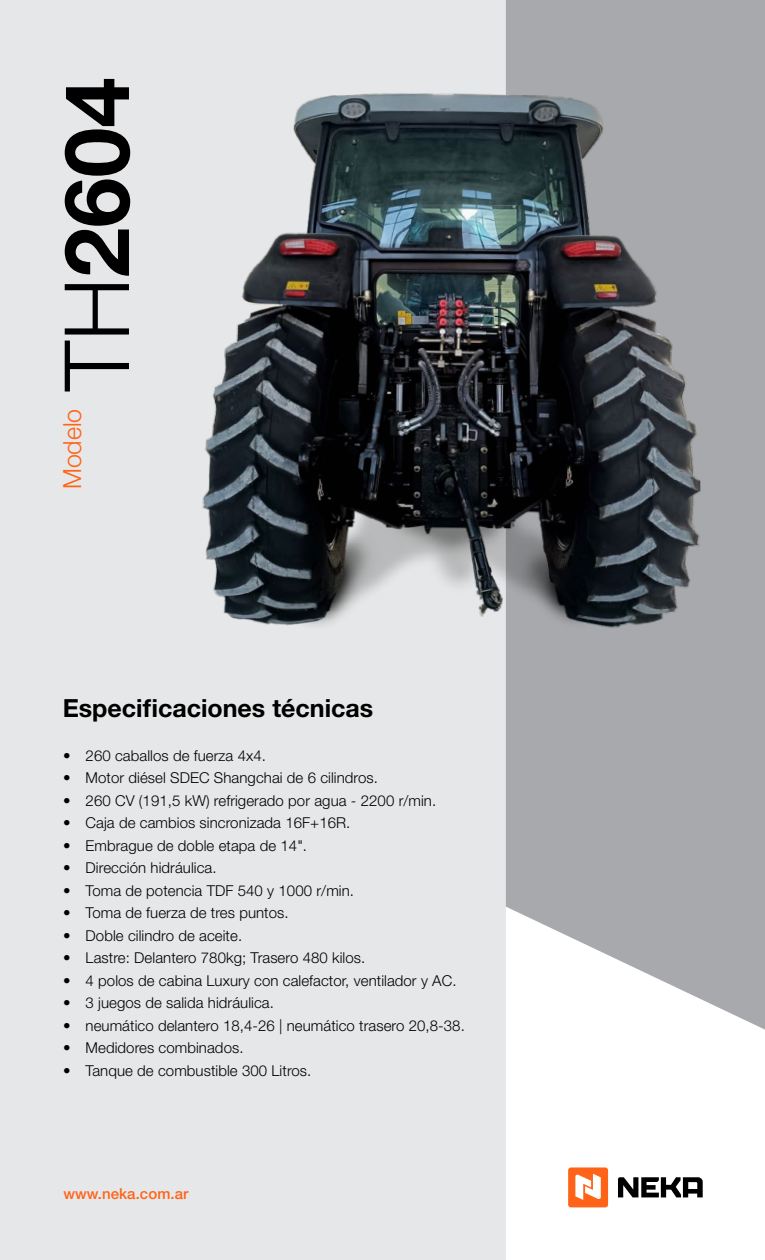
<style>
.page{position:relative;width:765px;height:1260px;background:#fff}
.page>*{position:absolute;margin:0;border:0;box-sizing:border-box;transform-origin:0 0}
.t1{font:700 90px "Helvetica Neue LT Std";color:#000}
.t2{font:700 25px "Helvetica Neue LT Std";color:#000}
.t3{font:300 25px "Helvetica Neue LT Std";color:#ff6317}
.t4{font:300 15px "Helvetica Neue LT Std";letter-spacing:.005em;color:#000}
.t5{font:500 15px "Helvetica Neue LT Std";letter-spacing:.005em;color:#ff6317}
.s1{font-weight:300}
</style>
<div class="page">
<svg style="left:506px;top:0;width:259px;height:1030px;fill:#a7a9ac"></svg>
<div style="left:0;top:0;width:506px;height:1260px;background:#e6e7e8"></div>
<svg style="left:568px;top:1167px;width:40px;height:40px"></svg>
<svg style="left:618px;top:1177px;width:85px;height:20px"></svg>
<img style="left:86px;top:18px;width:679px;height:675px">
<h1 class="t1" style="left:41px;top:391px;width:315px;rotate:-90deg"><span class="s1">TH</span>2604</h1>
<h2 class="t3" style="left:57px;top:489px;width:82px;rotate:-90deg">Modelo</h2>
<h2 class="t2" style="left:63px;top:692px;width:312px">Especificaciones técnicas</h2>
<p class="t4" style="left:63px;top:746px;width:204px">• 260 caballos de fuerza 4x4.</p>
<p class="t4" style="left:63px;top:769px;width:316px">• Motor diésel SDEC Shangchai de 6 cilindros.</p>
<p class="t4" style="left:63px;top:791px;width:375px">• 260 CV (191,5 kW) refrigerado por agua - 2200 r/min.</p>
<p class="t4" style="left:63px;top:814px;width:289px">• Caja de cambios sincronizada 16F+16R.</p>
<p class="t4" style="left:63px;top:836px;width:246px">• Embrague de doble etapa de 14".</p>
<p class="t4" style="left:63px;top:859px;width:155px">• Dirección hidráulica.</p>
<p class="t4" style="left:63px;top:881px;width:292px">• Toma de potencia TDF 540 y 1000 r/min.</p>
<p class="t4" style="left:63px;top:904px;width:227px">• Toma de fuerza de tres puntos.</p>
<p class="t4" style="left:63px;top:926px;width:181px">• Doble cilindro de aceite.</p>
<p class="t4" style="left:63px;top:949px;width:304px">• Lastre: Delantero 780kg; Trasero 480 kilos.</p>
<p class="t4" style="left:63px;top:971px;width:395px">• 4 polos de cabina Luxury con calefactor, ventilador y AC.</p>
<p class="t4" style="left:63px;top:994px;width:212px">• 3 juegos de salida hidráulica.</p>
<p class="t4" style="left:63px;top:1016px;width:403px">• neumático delantero 18,4-26 | neumático trasero 20,8-38.</p>
<p class="t4" style="left:63px;top:1039px;width:182px">• Medidores combinados.</p>
<p class="t4" style="left:63px;top:1061px;width:250px">• Tanque de combustible 300 Litros.</p>
<p class="t5" style="left:63px;top:1184px;width:126px">www.neka.com.ar</p>
</div>
